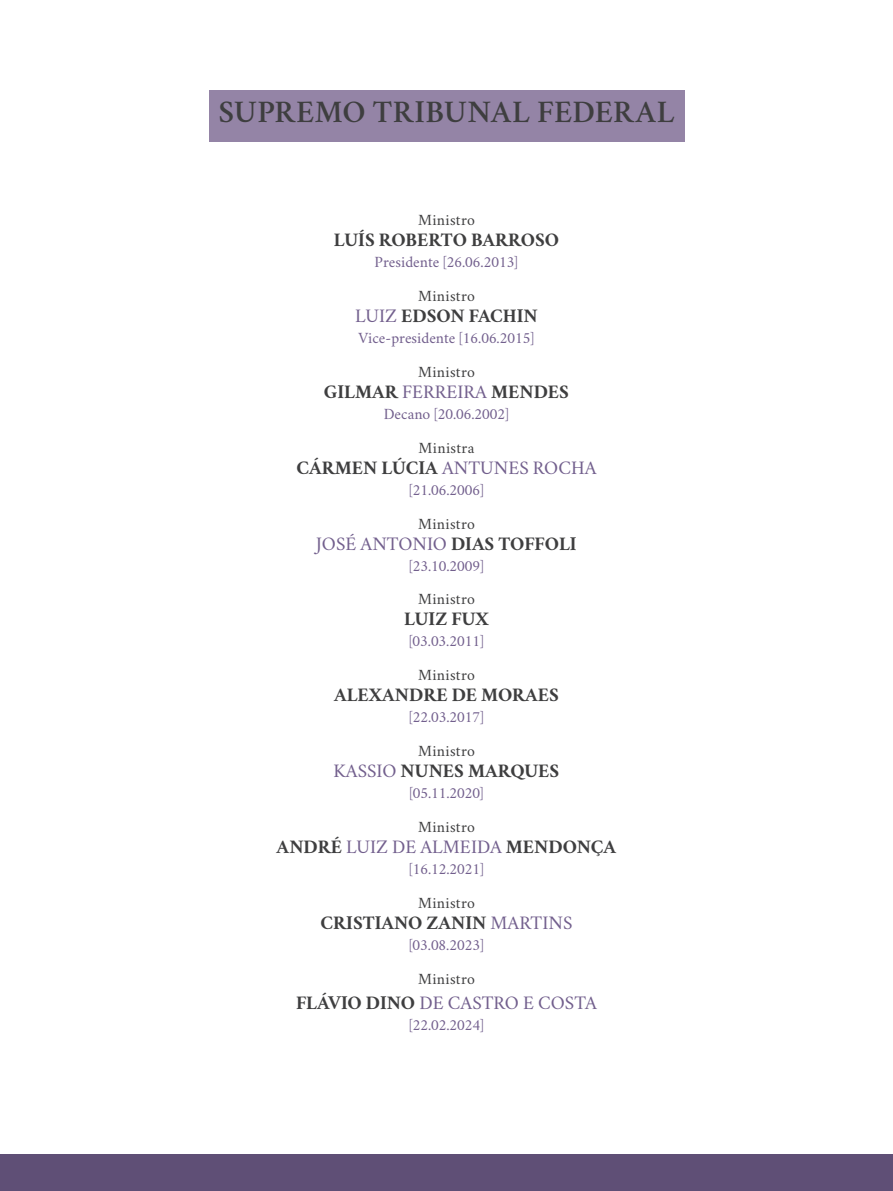
<style>
.page{position:relative;width:893px;height:1191px;background:#fff}
.page>*{position:absolute;margin:0;border:0;box-sizing:border-box;transform-origin:0 0}
.pre-txt_titulo_na_barra{font:600 31.5px "Crimson";letter-spacing:.01em;color:#3e3e3f}
.t1{font:700 19.25px "Crimson";color:#3e3e3f}
.t2{font:19.25px "Crimson";color:#725f8d}
.t3{font:15.75px "Crimson";color:#725f8d}
.ficha_nome{font:15.75px "Crimson";letter-spacing:.025em;color:#3e3e3f}
.s1{font-weight:400;color:#725f8d}
.s2{font-weight:700;color:#3e3e3f}
</style>
<div class="page">
<div style="left:0;top:1154px;width:893px;height:37px;background:#5f4f76"></div>
<div style="left:209px;top:90px;width:475px;height:51px;background:#9484a6"></div>
<p class="pre-txt_titulo_na_barra" style="left:218px;top:90px;width:458px">SUPREMO TRIBUNAL FEDERAL</p>
<p class="ficha_nome" style="left:418px;top:208px;width:58px">Ministro</p>
<p class="t1" style="left:334px;top:226px;width:227px">LUÍS ROBERTO BARROSO</p>
<p class="t3" style="left:375px;top:250px;width:145px">Presidente [26.06.2013]</p>
<p class="ficha_nome" style="left:418px;top:283px;width:58px">Ministro</p>
<p class="t1" style="left:355px;top:301px;width:184px"><span class="s1">LUIZ</span> EDSON FACHIN</p>
<p class="t3" style="left:359px;top:325px;width:177px">Vice-presidente [16.06.2015]</p>
<p class="ficha_nome" style="left:418px;top:359px;width:58px">Ministro</p>
<p class="t1" style="left:324px;top:377px;width:247px">GILMAR <span class="s1">FERREIRA</span> MENDES</p>
<p class="t3" style="left:384px;top:401px;width:127px">Decano [20.06.2002]</p>
<p class="ficha_nome" style="left:419px;top:435px;width:57px">Ministra</p>
<p class="t2" style="left:296px;top:452px;width:301px"><span class="s2">CÁRMEN LÚCIA</span> ANTUNES ROCHA</p>
<p class="t3" style="left:409px;top:477px;width:77px">[21.06.2006]</p>
<p class="ficha_nome" style="left:418px;top:511px;width:58px">Ministro</p>
<p class="t2" style="left:316px;top:528px;width:262px">JOSÉ ANTONIO <span class="s2">DIAS TOFFOLI</span></p>
<p class="t3" style="left:409px;top:553px;width:77px">[23.10.2009]</p>
<p class="ficha_nome" style="left:418px;top:587px;width:58px">Ministro</p>
<p class="t1" style="left:404px;top:604px;width:86px">LUIZ FUX</p>
<p class="t3" style="left:409px;top:629px;width:77px">[03.03.2011]</p>
<p class="ficha_nome" style="left:418px;top:662px;width:58px">Ministro</p>
<p class="t1" style="left:334px;top:680px;width:226px">ALEXANDRE DE MORAES</p>
<p class="t3" style="left:409px;top:704px;width:77px">[22.03.2017]</p>
<p class="ficha_nome" style="left:418px;top:738px;width:58px">Ministro</p>
<p class="t1" style="left:334px;top:756px;width:227px"><span class="s1">KASSIO</span> NUNES MARQUES</p>
<p class="t3" style="left:409px;top:780px;width:76px">[05.11.2020]</p>
<p class="ficha_nome" style="left:418px;top:814px;width:58px">Ministro</p>
<p class="t1" style="left:277px;top:832px;width:341px">ANDRÉ <span class="s1">LUIZ DE ALMEIDA</span> MENDONÇA</p>
<p class="t3" style="left:409px;top:856px;width:77px">[16.12.2021]</p>
<p class="ficha_nome" style="left:418px;top:890px;width:58px">Ministro</p>
<p class="t1" style="left:320px;top:908px;width:253px">CRISTIANO ZANIN <span class="s1">MARTINS</span></p>
<p class="t3" style="left:409px;top:932px;width:77px">[03.08.2023]</p>
<p class="ficha_nome" style="left:418px;top:965px;width:58px">Ministro</p>
<p class="t2" style="left:296px;top:987px;width:302px"><span class="s2">FLÁVIO DINO</span> DE CASTRO E COSTA</p>
<p class="t3" style="left:409px;top:1012px;width:77px">[22.02.2024]</p>
</div>
